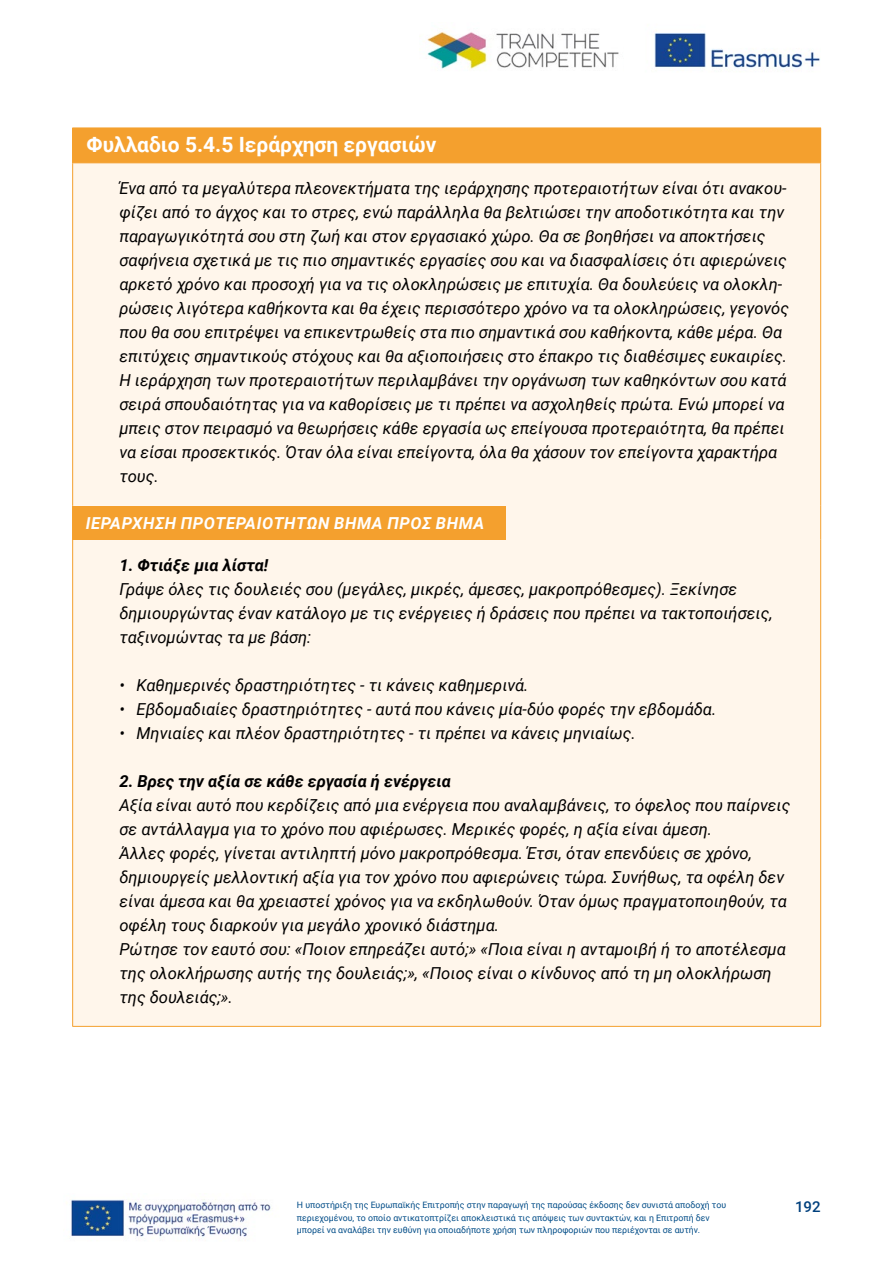
<style>
.page{position:relative;width:893px;height:1263px;background:#fff}
.page>*{position:absolute;margin:0;border:0;box-sizing:border-box;transform-origin:0 0}
.table-hl{font:700 21px "Roboto";color:#fff}
.copy{font:italic 16.5px/24px "Roboto";color:#000}
.copy-2{font:italic 700 16.5px "Roboto";color:#000}
.copy-3{font:italic 700 16.5px "Roboto";letter-spacing:.035em;color:#fff}
.t1{font:500 15px "Roboto";color:#00407d}
.t2{font:8.85px/12.8px "Roboto";color:#004c87}
</style>
<div class="page">
<img style="left:427px;top:32px;width:192px;height:37px">
<img style="left:654px;top:33px;width:166px;height:36px">
<img style="left:71px;top:1199px;width:200px;height:39px">
<div style="left:73px;top:128px;width:748px;height:35px;background:#f4a02e"></div>
<div style="left:73px;top:163px;width:747px;height:863px;background:#fff6eb"></div>
<div style="left:73px;top:506px;width:433px;height:33px;background:#f4a02e"></div>
<hr style="left:72px;top:163px;width:1px;height:343px;background:#f4a02e">
<hr style="left:820px;top:163px;width:1px;height:343px;background:#f4a02e">
<hr style="left:72px;top:539px;width:1px;height:487px;background:#f4a02e">
<hr style="left:820px;top:539px;width:1px;height:487px;background:#f4a02e">
<hr style="left:72px;top:1026px;width:434px;height:1px;background:#f4a02e">
<hr style="left:506px;top:1026px;width:315px;height:1px;background:#f4a02e">
<hr style="left:72px;top:506px;width:1px;height:33px;background:#f4a02e">
<hr style="left:820px;top:506px;width:1px;height:33px;background:#f4a02e">
<hr style="left:72px;top:128px;width:1px;height:34px;background:#f4a02e">
<hr style="left:72px;top:162px;width:434px;height:1px;background:#f4a02e">
<p class="table-hl" style="left:87px;top:130px;width:351px">Φυλλαδιο 5.4.5 Ιεράρχηση εργασιών</p>
<p class="copy" style="left:119px;top:176px;width:671px">Ένα από τα μεγαλύτερα πλεονεκτήματα της ιεράρχησης προτεραιοτήτων είναι ότι ανακου&shy;φίζει από το άγχος και το στρες, ενώ παράλληλα θα βελτιώσει την αποδοτικότητα και την παραγωγικότητά σου στη ζωή και στον εργασιακό χώρο. Θα σε βοηθήσει να αποκτήσεις σαφήνεια σχετικά με τις πιο σημαντικές εργασίες σου και να διασφαλίσεις ότι αφιερώνεις αρκετό χρόνο και προσοχή για να τις ολοκληρώσεις με επιτυχία. Θα δουλεύεις να ολοκλη&shy;ρώσεις λιγότερα καθήκοντα και θα έχεις περισσότερο χρόνο να τα ολοκληρώσεις, γεγονός που θα σου επιτρέψει να επικεντρωθείς στα πιο σημαντικά σου καθήκοντα, κάθε μέρα. Θα επιτύχεις σημαντικούς στόχους και θα αξιοποιήσεις στο έπακρο τις διαθέσιμες ευκαιρίες.</p>
<p class="copy" style="left:119px;top:368px;width:669px">Η ιεράρχηση των προτεραιοτήτων περιλαμβάνει την οργάνωση των καθηκόντων σου κατά σειρά σπουδαιότητας για να καθορίσεις με τι πρέπει να ασχοληθείς πρώτα. Ενώ μπορεί να μπεις στον πειρασμό να θεωρήσεις κάθε εργασία ως επείγουσα προτεραιότητα, θα πρέπει να είσαι προσεκτικός. Όταν όλα είναι επείγοντα, όλα θα χάσουν τον επείγοντα χαρακτήρα τους.</p>
<p class="copy-3" style="left:86px;top:511px;width:400px">ΙΕΡΆΡΧΗΣΗ ΠΡΟΤΕΡΑΙΟΤΉΤΩΝ ΒΉΜΑ ΠΡΟΣ ΒΉΜΑ</p>
<p class="copy-2" style="left:119px;top:553px;width:150px">1. Φτιάξε μια λίστα!</p>
<p class="copy" style="left:119px;top:576px;width:655px">Γράψε όλες τις δουλειές σου (μεγάλες, μικρές, άμεσες, μακροπρόθεσμες). Ξεκίνησε δημιουργώντας έναν κατάλογο με τις ενέργειες ή δράσεις που πρέπει να τακτοποιήσεις, ταξινομώντας τα με βάση:</p>
<p class="copy" style="left:119px;top:672px;width:411px">• Καθημερινές δραστηριότητες - τι κάνεις καθημερινά.</p>
<p class="copy" style="left:119px;top:696px;width:598px">• Εβδομαδιαίες δραστηριότητες - αυτά που κάνεις μία-δύο φορές την εβδομάδα.</p>
<p class="copy" style="left:119px;top:720px;width:518px">• Μηνιαίες και πλέον δραστηριότητες - τι πρέπει να κάνεις μηνιαίως.</p>
<p class="copy-2" style="left:119px;top:769px;width:333px">2. Βρες την αξία σε κάθε εργασία ή ενέργεια</p>
<p class="copy" style="left:119px;top:792px;width:672px">Αξία είναι αυτό που κερδίζεις από μια ενέργεια που αναλαμβάνεις, το όφελος που παίρνεις σε αντάλλαγμα για το χρόνο που αφιέρωσες. Μερικές φορές, η αξία είναι άμεση.</p>
<p class="copy" style="left:119px;top:840px;width:669px">Άλλες φορές, γίνεται αντιληπτή μόνο μακροπρόθεσμα. Έτσι, όταν επενδύεις σε χρόνο, δημιουργείς μελλοντική αξία για τον χρόνο που αφιερώνεις τώρα. Συνήθως, τα οφέλη δεν είναι άμεσα και θα χρειαστεί χρόνος για να εκδηλωθούν. Όταν όμως πραγματοποιηθούν, τα οφέλη τους διαρκούν για μεγάλο χρονικό διάστημα.</p>
<p class="copy" style="left:119px;top:936px;width:668px">Ρώτησε τον εαυτό σου: «Ποιον επηρεάζει αυτό;» «Ποια είναι η ανταμοιβή ή το αποτέλεσμα της ολοκλήρωσης αυτής της δουλειάς;», «Ποιος είναι ο κίνδυνος από τη μη ολοκλήρωση της δουλειάς;».</p>
<p class="t2" style="left:297px;top:1198px;width:431px">Η υποστήριξη της Ευρωπαϊκής Επιτροπής στην παραγωγή της παρούσας έκδοσης δεν συνιστά αποδοχή του περιεχομένου, το οποίο αντικατοπτρίζει αποκλειστικά τις απόψεις των συντακτών, και η Επιτροπή δεν μπορεί να αναλάβει την ευθύνη για οποιαδήποτε χρήση των πληροφοριών που περιέχονται σε αυτήν.</p>
<p class="t1" style="left:795px;top:1196px;width:27px">192</p>
</div>
